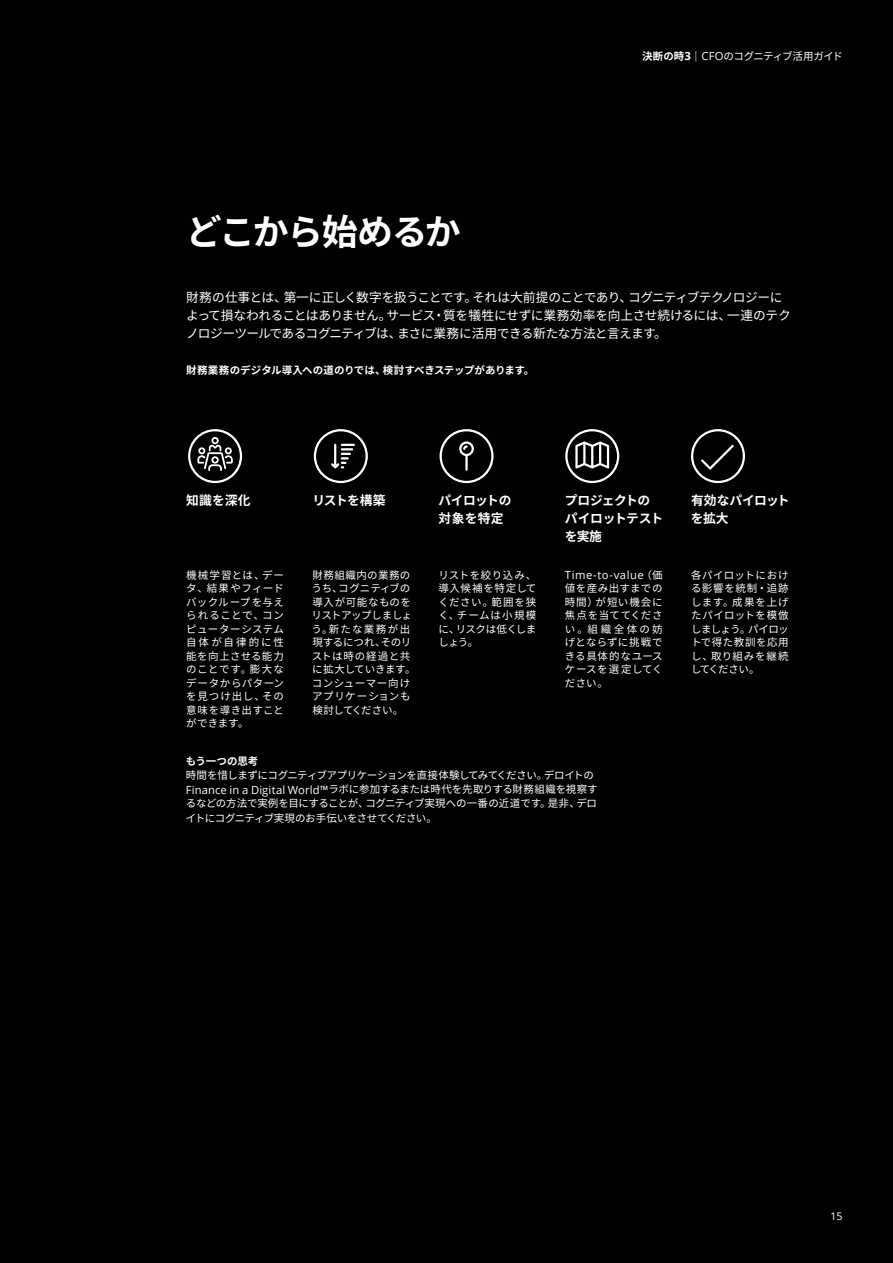
<style>
.page{position:relative;width:893px;height:1263px;background:#010101}
.page>*{position:absolute;margin:0;border:0;box-sizing:border-box;transform-origin:0 0}
.t1{font:700 36px "Noto Sans JP";letter-spacing:-.05em;color:#fff}
.t2{font:12.75px/18px "Noto Sans JP";letter-spacing:-.04em;color:#fff}
.t3{font:700 12.75px/18px "Noto Sans JP";letter-spacing:-.02em;color:#fff}
.t4{font:11.25px "Open Sans";letter-spacing:.045em;color:#fff}
.t5{font:10.5px/13.5px "Noto Sans JP";letter-spacing:.01em;color:#fff;text-align:justify}
.t6{font:10.5px/14.2px "Noto Sans JP";letter-spacing:-.03em;color:#fff}
.t7{font:700 10.5px "Noto Sans JP";letter-spacing:-.005em;color:#fff}
.t8{font:10.5px "Noto Sans JP";letter-spacing:-.065em;color:#fff}
.t9{font:10.5px "Open Sans";color:#fff}
.s1{font-weight:700}
.s2{font-family:"Open Sans";font-weight:700;font-size:11.4px}
.s3{font-family:"Open Sans";font-weight:300}
.s4{font-family:"Open Sans";font-size:11.25px}
.s5{font-family:"Noto Sans JP";font-size:10.5px}
</style>
<div class="page">
<svg style="left:565px;top:429px;width:54px;height:54px"></svg>
<svg style="left:440px;top:429px;width:54px;height:54px"></svg>
<svg style="left:314px;top:429px;width:54px;height:54px"></svg>
<svg style="left:691px;top:429px;width:54px;height:54px"></svg>
<svg style="left:188px;top:429px;width:54px;height:54px"></svg>
<h1 class="t1" style="left:186px;top:211px;width:276px">どこから始めるか</h1>
<p class="t8" style="left:642px;top:50px;width:203px"><span class="s1">決断の時</span><span class="s2">3</span> <span class="s3">|</span> <span class="s4">CFO</span>のコグニティブ活用ガイド</p>
<p class="t2" style="left:186px;top:288px;width:606px">財務の仕事とは、第一に正しく数字を扱うことです。それは大前提のことであり、コグニティブテクノロジーによって損なわれることはありません。サービス・質を犠牲にせずに業務効率を向上させ続けるには、一連のテクノロジーツールであるコグニティブは、まさに業務に活用できる新たな方法と言えます。</p>
<p class="t7" style="left:186px;top:364px;width:350px">財務業務のデジタル導入への道のりでは、検討すべきステップがあります。</p>
<p class="t3" style="left:186px;top:492px;width:66px">知識を深化</p>
<p class="t5" style="left:186px;top:568px;width:99px">機械学習とは、データ、結果やフィードバックループを与えられることで、コンピューターシステム自体が自律的に性能を向上させる能力のことです。膨大なデータからパターンを見つけ出し、その意味を導き出すことができます。</p>
<p class="t3" style="left:312px;top:492px;width:75px">リストを構築</p>
<p class="t5" style="left:312px;top:568px;width:105px;text-align:left">財務組織内の業務のうち、コグニティブの導入が可能なものをリストアップしましょう。新たな業務が出現するにつれ、そのリストは時の経過と共に拡大していきます。コンシューマー向けアプリケーションも検討してください。</p>
<p class="t3" style="left:439px;top:492px;width:75px">パイロットの対象を特定</p>
<p class="t5" style="left:439px;top:568px;width:99px">リストを絞り込み、導入候補を特定してください。範囲を狭く、チームは小規模に、リスクは低くしましょう。</p>
<p class="t3" style="left:565px;top:492px;width:100px">プロジェクトのパイロットテストを実施</p>
<p class="t4" style="left:565px;top:567px;width:99px">Time-to-value<span class="s5">（価</span></p>
<p class="t5" style="left:565px;top:582px;width:99px">値を産み出すまでの時間）が短い機会に焦点を当ててください。組織全体の妨げとならずに挑戦できる具体的なユースケースを選定してください。</p>
<p class="t7" style="left:186px;top:755px;width:74px">もう一つの思考</p>
<p class="t6" style="left:186px;top:768px;width:413px">時間を惜しまずにコグニティブアプリケーションを直接体験してみてください。デロイトの<span class="s4">Finance in a Digital World™</span>ラボに参加するまたは時代を先取りする財務組織を視察するなどの方法で実例を目にすることが、コグニティブ実現への一番の近道です。是非、デロイトにコグニティブ実現のお手伝いをさせてください。</p>
<p class="t3" style="left:691px;top:492px;width:100px">有効なパイロットを拡大</p>
<p class="t5" style="left:691px;top:568px;width:99px">各パイロットにおける影響を統制・追跡します。成果を上げたパイロットを模倣しましょう。パイロットで得た教訓を応用し、取り組みを継続してください。</p>
<p class="t9" style="left:830px;top:1209px;width:13px">15</p>
</div>
